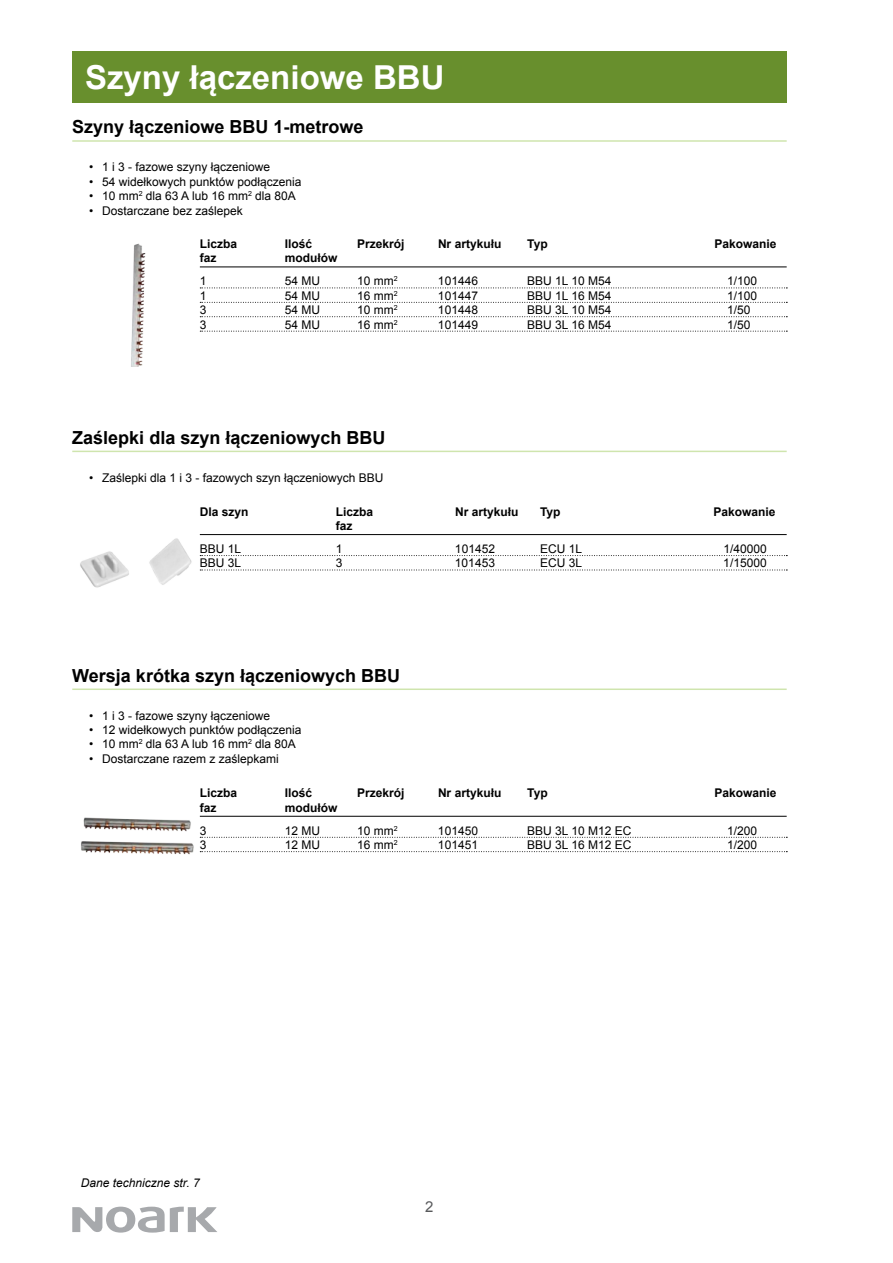
<style>
.page{position:relative;width:893px;height:1263px;background:#fff}
.page>*{position:absolute;margin:0;border:0;box-sizing:border-box;transform-origin:0 0}
.t1{font:700 33px "Arial";color:#fff}
.t2{font:700 18px "Arial";color:#000}
.t3{font:15px "Arial";color:#58595b}
.t4{font:12px "Arial";color:#000}
.t5{font:700 12px "Arial";color:#000}
.t6{font:italic 12px "Arial";color:#000}
</style>
<div class="page">
<svg style="left:72px;top:1206px;width:145px;height:26px"></svg>
<div style="left:72px;top:51px;width:715px;height:51px;background:#688f2d"></div>
<svg style="left:200px;top:288px;width:587px;height:1px"></svg>
<svg style="left:200px;top:302px;width:587px;height:1px"></svg>
<svg style="left:200px;top:316px;width:587px;height:1px"></svg>
<svg style="left:200px;top:331px;width:587px;height:1px"></svg>
<img style="left:131px;top:243px;width:15px;height:124px">
<hr style="left:200px;top:267px;width:587px;height:1px;background:#000">
<hr style="left:72px;top:140px;width:715px;height:2px;background:#cfe5ae">
<svg style="left:200px;top:555px;width:587px;height:1px"></svg>
<svg style="left:200px;top:570px;width:587px;height:1px"></svg>
<hr style="left:200px;top:534px;width:587px;height:1px;background:#000">
<hr style="left:72px;top:451px;width:715px;height:1px;background:#cfe5ae">
<svg style="left:200px;top:837px;width:587px;height:1px"></svg>
<svg style="left:200px;top:851px;width:587px;height:1px"></svg>
<img style="left:81px;top:817px;width:113px;height:38px">
<hr style="left:200px;top:816px;width:587px;height:1px;background:#000">
<hr style="left:72px;top:688px;width:715px;height:2px;background:#cfe5ae">
<img style="left:80px;top:534px;width:120px;height:54px">
<h1 class="t1" style="left:85px;top:55px;width:361px">Szyny łączeniowe BBU</h1>
<h2 class="t2" style="left:72px;top:115px;width:293px">Szyny łączeniowe BBU 1-metrowe</h2>
<p class="t4" style="left:89px;top:159px;width:182px">• 1 i 3 - fazowe szyny łączeniowe</p>
<p class="t4" style="left:89px;top:174px;width:214px">• 54 widełkowych punktów podłączenia</p>
<p class="t4" style="left:89px;top:188px;width:208px">• 10 mm<sup>2</sup> dla 63 A lub 16 mm<sup>2</sup> dla 80A</p>
<p class="t4" style="left:89px;top:203px;width:155px">• Dostarczane bez zaślepek</p>
<p class="t5" style="left:200px;top:236px;width:39px">Liczba</p>
<p class="t5" style="left:285px;top:236px;width:29px">Ilość</p>
<p class="t5" style="left:357px;top:236px;width:49px">Przekrój</p>
<p class="t5" style="left:438px;top:236px;width:65px">Nr artykułu</p>
<p class="t5" style="left:527px;top:236px;width:22px">Typ</p>
<p class="t5" style="left:714px;top:236px;width:64px">Pakowanie</p>
<p class="t5" style="left:200px;top:250px;width:18px">faz</p>
<p class="t5" style="left:285px;top:250px;width:54px">modułów</p>
<p class="t4" style="left:200px;top:273px;width:8px">1</p>
<p class="t4" style="left:285px;top:273px;width:37px">54 MU</p>
<p class="t4" style="left:357px;top:273px;width:42px">10 mm<sup>2</sup></p>
<p class="t4" style="left:438px;top:273px;width:42px">101446</p>
<p class="t4" style="left:527px;top:273px;width:86px">BBU 1L 10 M54</p>
<p class="t4" style="left:727px;top:273px;width:32px">1/100</p>
<p class="t4" style="left:200px;top:288px;width:8px">1</p>
<p class="t4" style="left:285px;top:288px;width:37px">54 MU</p>
<p class="t4" style="left:357px;top:288px;width:42px">16 mm<sup>2</sup></p>
<p class="t4" style="left:438px;top:288px;width:42px">101447</p>
<p class="t4" style="left:527px;top:288px;width:86px">BBU 1L 16 M54</p>
<p class="t4" style="left:727px;top:288px;width:32px">1/100</p>
<p class="t4" style="left:200px;top:302px;width:8px">3</p>
<p class="t4" style="left:285px;top:302px;width:37px">54 MU</p>
<p class="t4" style="left:357px;top:302px;width:42px">10 mm<sup>2</sup></p>
<p class="t4" style="left:438px;top:302px;width:42px">101448</p>
<p class="t4" style="left:527px;top:302px;width:86px">BBU 3L 10 M54</p>
<p class="t4" style="left:727px;top:302px;width:25px">1/50</p>
<p class="t4" style="left:200px;top:317px;width:8px">3</p>
<p class="t4" style="left:285px;top:317px;width:37px">54 MU</p>
<p class="t4" style="left:357px;top:317px;width:42px">16 mm<sup>2</sup></p>
<p class="t4" style="left:438px;top:317px;width:42px">101449</p>
<p class="t4" style="left:527px;top:317px;width:86px">BBU 3L 16 M54</p>
<p class="t4" style="left:727px;top:317px;width:25px">1/50</p>
<h2 class="t2" style="left:72px;top:425px;width:315px">Zaślepki dla szyn łączeniowych BBU</h2>
<p class="t4" style="left:89px;top:470px;width:296px">• Zaślepki dla 1 i 3 - fazowych szyn łączeniowych BBU</p>
<p class="t5" style="left:200px;top:503px;width:50px">Dla szyn</p>
<p class="t5" style="left:336px;top:503px;width:39px">Liczba</p>
<p class="t5" style="left:455px;top:503px;width:65px">Nr artykułu</p>
<p class="t5" style="left:540px;top:503px;width:22px">Typ</p>
<p class="t5" style="left:713px;top:503px;width:64px">Pakowanie</p>
<p class="t5" style="left:336px;top:518px;width:18px">faz</p>
<p class="t4" style="left:200px;top:541px;width:43px">BBU 1L</p>
<p class="t4" style="left:336px;top:541px;width:8px">1</p>
<p class="t4" style="left:455px;top:541px;width:42px">101452</p>
<p class="t4" style="left:540px;top:541px;width:44px">ECU 1L</p>
<p class="t4" style="left:723px;top:541px;width:45px">1/40000</p>
<p class="t4" style="left:200px;top:555px;width:43px">BBU 3L</p>
<p class="t4" style="left:336px;top:555px;width:8px">3</p>
<p class="t4" style="left:455px;top:555px;width:42px">101453</p>
<p class="t4" style="left:540px;top:555px;width:44px">ECU 3L</p>
<p class="t4" style="left:723px;top:555px;width:45px">1/15000</p>
<h2 class="t2" style="left:72px;top:663px;width:329px">Wersja krótka szyn łączeniowych BBU</h2>
<p class="t4" style="left:89px;top:708px;width:182px">• 1 i 3 - fazowe szyny łączeniowe</p>
<p class="t4" style="left:89px;top:722px;width:214px">• 12 widełkowych punktów podłączenia</p>
<p class="t4" style="left:89px;top:736px;width:208px">• 10 mm<sup>2</sup> dla 63 A lub 16 mm<sup>2</sup> dla 80A</p>
<p class="t4" style="left:89px;top:751px;width:191px">• Dostarczane razem z zaślepkami</p>
<p class="t5" style="left:200px;top:785px;width:39px">Liczba</p>
<p class="t5" style="left:285px;top:785px;width:29px">Ilość</p>
<p class="t5" style="left:357px;top:785px;width:49px">Przekrój</p>
<p class="t5" style="left:438px;top:785px;width:65px">Nr artykułu</p>
<p class="t5" style="left:527px;top:785px;width:22px">Typ</p>
<p class="t5" style="left:714px;top:785px;width:64px">Pakowanie</p>
<p class="t5" style="left:200px;top:799px;width:18px">faz</p>
<p class="t5" style="left:285px;top:799px;width:54px">modułów</p>
<p class="t4" style="left:200px;top:823px;width:8px">3</p>
<p class="t4" style="left:285px;top:823px;width:37px">12 MU</p>
<p class="t4" style="left:357px;top:823px;width:42px">10 mm<sup>2</sup></p>
<p class="t4" style="left:438px;top:823px;width:42px">101450</p>
<p class="t4" style="left:527px;top:823px;width:106px">BBU 3L 10 M12 EC</p>
<p class="t4" style="left:727px;top:823px;width:32px">1/200</p>
<p class="t4" style="left:200px;top:837px;width:8px">3</p>
<p class="t4" style="left:285px;top:837px;width:37px">12 MU</p>
<p class="t4" style="left:357px;top:837px;width:42px">16 mm<sup>2</sup></p>
<p class="t4" style="left:438px;top:837px;width:42px">101451</p>
<p class="t4" style="left:527px;top:837px;width:106px">BBU 3L 16 M12 EC</p>
<p class="t4" style="left:727px;top:837px;width:32px">1/200</p>
<p class="t6" style="left:81px;top:1175px;width:120px">Dane techniczne str. 7</p>
<p class="t3" style="left:425px;top:1197px;width:10px">2</p>
</div>
